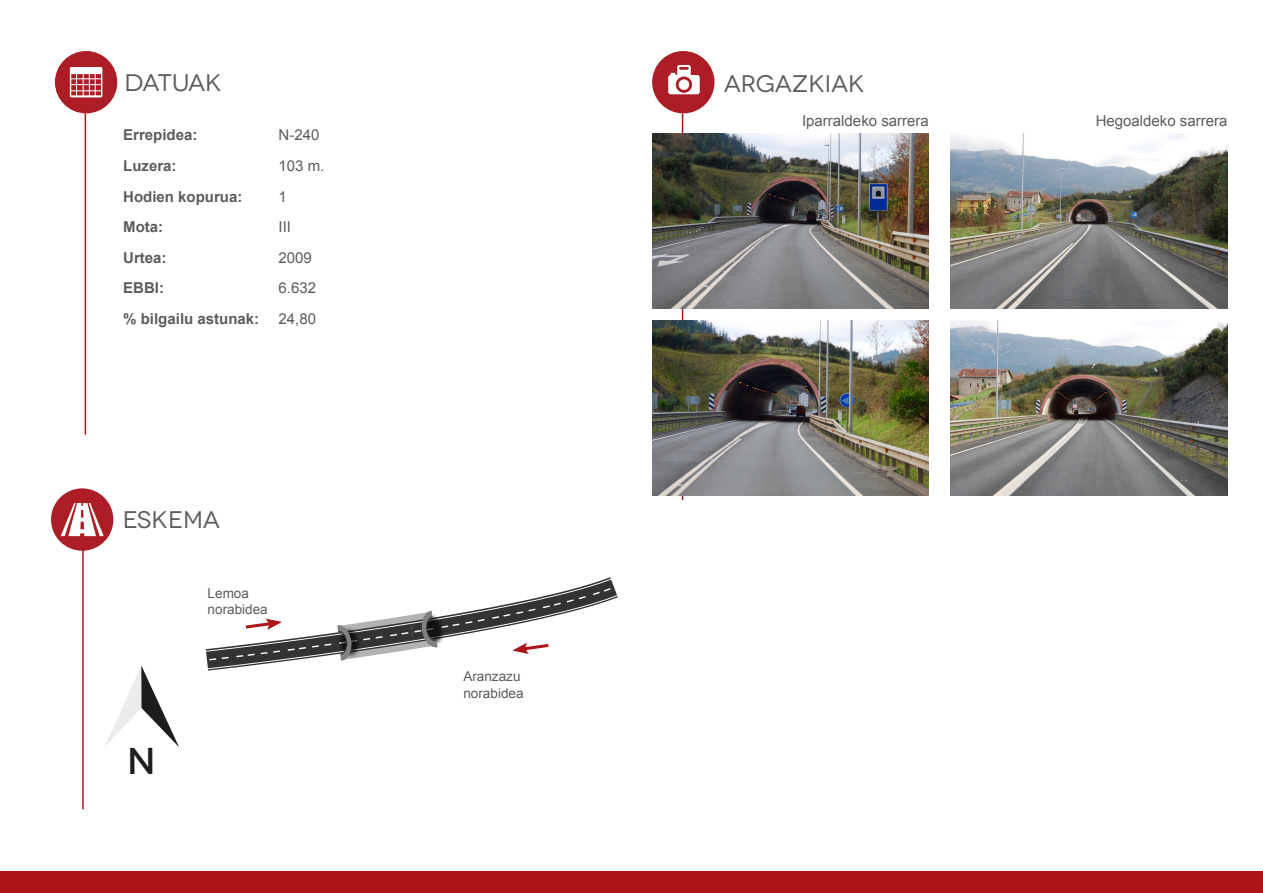
<style>
.page{position:relative;width:1263px;height:893px;background:#fff}
.page>*{position:absolute;margin:0;border:0;box-sizing:border-box;transform-origin:0 0}
.t1{font:500 37.2px "Novecentowide";color:#1d1d1b}
.t2{font:24px "Novecentowide";letter-spacing:-.01em;color:#5e5b5c}
.t3{font:700 15px "Arial";color:#5e5b5c}
.t4{font:15px "Arial";color:#5e5b5c}
.t5{font:13.5px "Arial";color:#5e5b5c}
</style>
<div class="page">
<div style="left:0;top:872px;width:1263px;height:21px;background:#ad141a"></div>
<div style="left:51px;top:488px;width:62px;height:63px;background:#ac1d26;border-radius:50%"></div>
<svg style="left:61px;top:503px;width:43px;height:33px"></svg>
<hr style="left:82px;top:547px;width:2px;height:262px;background:#ad141a">
<div style="left:652px;top:51px;width:62px;height:62px;background:#ac1d26;border-radius:50%"></div>
<svg style="left:668px;top:65px;width:32px;height:29px"></svg>
<div style="left:679px;top:79px;width:10px;height:11px;background:#fff;border-radius:50%"></div>
<hr style="left:682px;top:113px;width:1px;height:387px;background:#ad141a">
<div style="left:55px;top:51px;width:62px;height:62px;background:#ac1d26;border-radius:50%"></div>
<svg style="left:70px;top:67px;width:32px;height:30px"></svg>
<hr style="left:85px;top:107px;width:1px;height:328px;background:#ad141a">
<svg style="left:105px;top:666px;width:74px;height:81px"></svg>
<svg style="left:206px;top:577px;width:412px;height:94px"></svg>
<img style="left:652px;top:133px;width:277px;height:175px">
<img style="left:951px;top:133px;width:276px;height:175px">
<img style="left:652px;top:321px;width:277px;height:175px">
<img style="left:951px;top:321px;width:276px;height:175px">
<p class="t2" style="left:125px;top:69px;width:99px">DATUAK</p>
<p class="t2" style="left:724px;top:70px;width:142px">ARGAZKIAK</p>
<p class="t3" style="left:123px;top:125px;width:76px">Errepidea:</p>
<p class="t4" style="left:279px;top:125px;width:42px">N-240</p>
<p class="t3" style="left:123px;top:156px;width:55px">Luzera:</p>
<p class="t4" style="left:279px;top:156px;width:47px">103 m.</p>
<p class="t3" style="left:123px;top:186px;width:121px">Hodien kopurua:</p>
<p class="t4" style="left:279px;top:187px;width:10px">1</p>
<p class="t3" style="left:123px;top:217px;width:41px">Mota:</p>
<p class="t4" style="left:279px;top:217px;width:14px">III</p>
<p class="t3" style="left:123px;top:247px;width:45px">Urtea:</p>
<p class="t4" style="left:279px;top:248px;width:35px">2009</p>
<p class="t3" style="left:123px;top:278px;width:42px">EBBI:</p>
<p class="t4" style="left:279px;top:278px;width:39px">6.632</p>
<p class="t3" style="left:123px;top:309px;width:137px">% bilgailu astunak:</p>
<p class="t4" style="left:279px;top:309px;width:39px">24,80</p>
<p class="t2" style="left:123px;top:505px;width:99px">ESKEMA</p>
<p class="t1" style="left:127px;top:739px;width:30px">N</p>
<p class="t5" style="left:208px;top:585px;width:43px">Lemoa</p>
<p class="t5" style="left:208px;top:601px;width:62px">norabidea</p>
<p class="t5" style="left:463px;top:668px;width:59px">Aranzazu</p>
<p class="t5" style="left:463px;top:684px;width:62px">norabidea</p>
<p class="t4" style="left:802px;top:111px;width:128px">Iparraldeko sarrera</p>
<p class="t4" style="left:1096px;top:111px;width:133px">Hegoaldeko sarrera</p>
</div>
